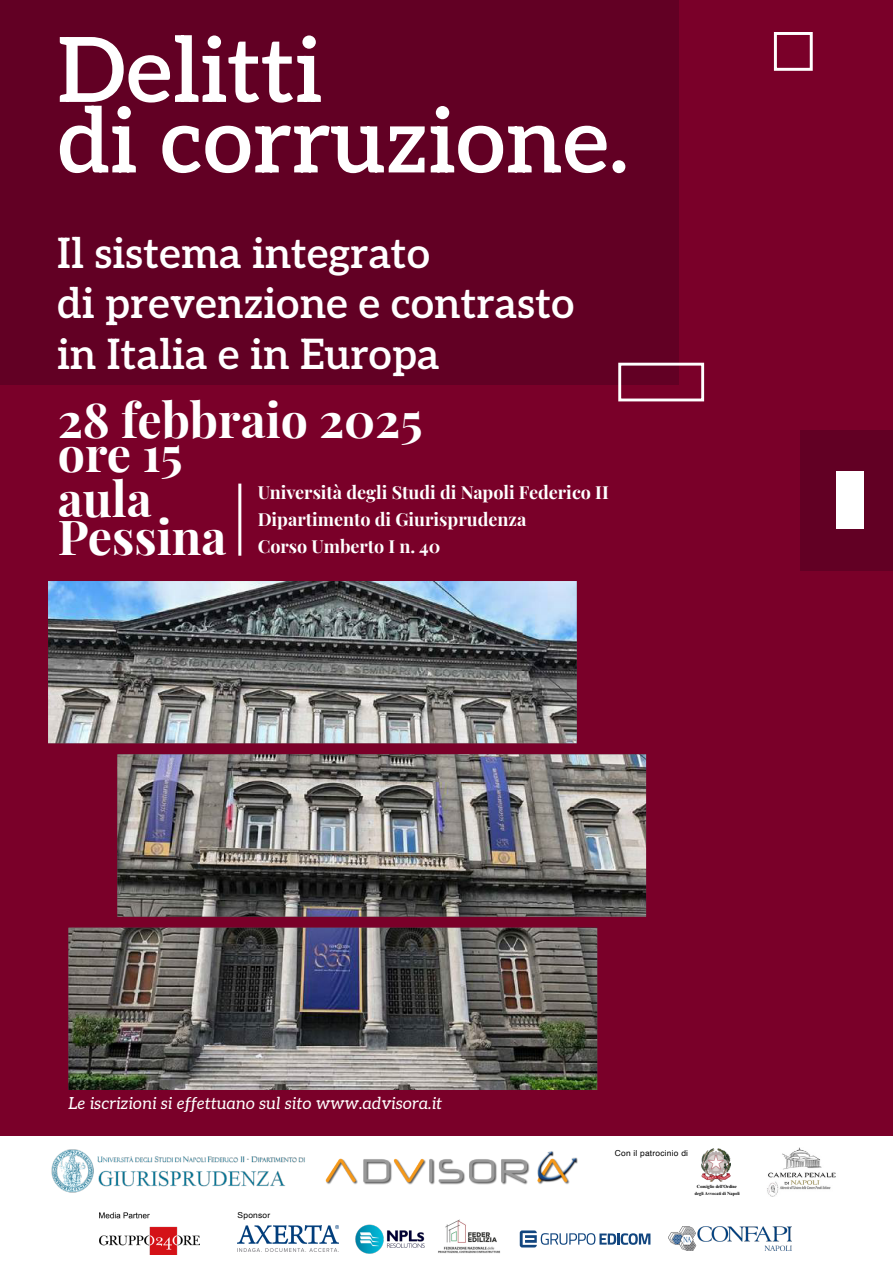
<style>
.page{position:relative;width:893px;height:1263px;background:#7a0029}
.page>*{position:absolute;margin:0;border:0;box-sizing:border-box;transform-origin:0 0}
.t1{font:600 90px/70.5px "Aleo";color:#fff}
.t2{font:700 48.15px/34.5px "Playfair Display";color:#fff}
.t3{font:600 42px/50.4px "Aleo";color:#fff}
.t4{font:700 18px/27px "Playfair Display";color:#fff}
.t5{font:italic 16.5px "Aleo";color:#fff}
.t6{font:8.25px "Helvetica";letter-spacing:.025em;color:#000}
.t7{font:700 4.5px/6.3px "Times NRMT Pro";color:#000;text-align:center}
</style>
<div class="page">
<div style="left:0;top:0;width:678px;height:385px;background:#620024"></div>
<div style="left:800px;top:430px;width:93px;height:140px;background:#620024"></div>
<div style="left:618px;top:363px;width:86px;height:38px;border:3px solid #fff"></div>
<div style="left:836px;top:471px;width:27px;height:58px;background:#fff"></div>
<div style="left:774px;top:32px;width:39px;height:39px;border:3px solid #fff"></div>
<img style="left:48px;top:581px;width:598px;height:509px">
<hr style="left:238px;top:484px;width:3px;height:72px;background:#fff">
<div style="left:0;top:1136px;width:893px;height:127px;background:#fff"></div>
<img style="left:325px;top:1151px;width:253px;height:34px">
<img style="left:51px;top:1149px;width:254px;height:44px">
<img style="left:702px;top:1148px;width:29px;height:33px">
<img style="left:767px;top:1148px;width:69px;height:48px">
<img style="left:355px;top:1224px;width:70px;height:30px">
<img style="left:238px;top:1225px;width:101px;height:26px">
<img style="left:438px;top:1219px;width:62px;height:35px">
<svg style="left:520px;top:1230px;width:130px;height:17px"></svg>
<img style="left:669px;top:1226px;width:123px;height:25px">
<img style="left:100px;top:1212px;width:99px;height:42px">
<h1 class="t1" style="left:57px;top:30px;width:573px">Delitti<br>di corruzione.</h1>
<h3 class="t3" style="left:57px;top:226px;width:519px">Il sistema integrato<br>di prevenzione e contrasto in Italia e in Europa</h3>
<h2 class="t2" style="left:58px;top:398px;width:366px">28 febbraio 2025 ore 15</h2>
<h2 class="t2" style="left:58px;top:476px;width:170px;line-height:37.5px">aula<br>Pessina</h2>
<p class="t4" style="left:258px;top:477px;width:353px">Università degli Studi di Napoli Federico II<br>Dipartimento di Giurisprudenza<br>Corso Umberto I n. 40</p>
<p class="t5" style="left:69px;top:1090px;width:375px">Le iscrizioni si effettuano sul sito www.advisora.it</p>
<p class="t6" style="left:238px;top:1209px;width:34px">Sponsor</p>
<p class="t6" style="left:615px;top:1147px;width:75px">Con il patrocinio di</p>
<p class="t7" style="left:695px;top:1184px;width:46px">Consiglio dell’Ordine degli Avvocati di Napoli</p>
</div>
